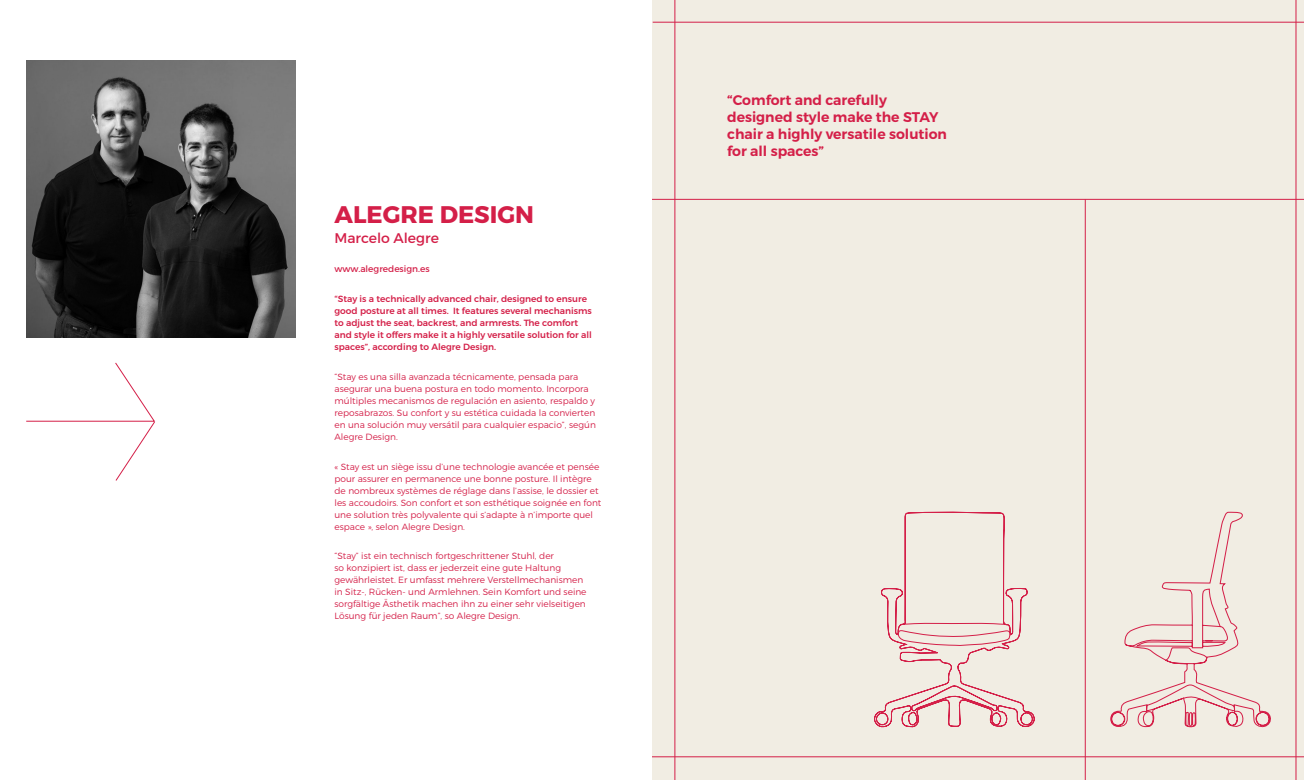
<style>
.page{position:relative;width:1304px;height:780px;background:#fff}
.page>*{position:absolute;margin:0;border:0;box-sizing:border-box;transform-origin:0 0}
.t1{font:700 24px "Montserrat";color:#d41f48}
.t2{font:600 14px/17px "Montserrat";color:#d41f48}
.t3{font:14px "Montserrat";color:#d41f48}
.t4{font:300 9px/12px "Montserrat";color:#d41f48}
.t5{font:500 9px/12px "Montserrat";color:#d41f48}
.t6{font:9px "Montserrat";color:#d41f48}
</style>
<div class="page">
<img style="left:26px;top:61px;width:270px;height:277px">
<svg style="left:26px;top:362px;width:129px;height:119px"></svg>
<div style="left:652px;top:0;width:652px;height:780px;background:#f1ede3"></div>
<hr style="left:674px;top:0;width:1px;height:780px;background:#d41f48">
<hr style="left:1295px;top:0;width:1px;height:780px;background:#d41f48">
<hr style="left:653px;top:22px;width:651px;height:1px;background:#d41f48">
<hr style="left:652px;top:756px;width:652px;height:1px;background:#d41f48">
<hr style="left:652px;top:199px;width:652px;height:1px;background:#d41f48">
<hr style="left:1085px;top:199px;width:1px;height:581px;background:#d41f48">
<svg style="left:1110px;top:511px;width:161px;height:247px"></svg>
<svg style="left:873px;top:511px;width:162px;height:247px"></svg>
<h1 class="t1" style="left:334px;top:199px;width:201px">ALEGRE DESIGN</h1>
<h2 class="t3" style="left:334px;top:229px;width:106px">Marcelo Alegre</h2>
<p class="t6" style="left:334px;top:264px;width:97px">www.alegredesign.es</p>
<p class="t5" style="left:334px;top:293px;width:259px">“Stay is a technically advanced chair, designed to ensure good posture at all times. It features several mechanisms to adjust the seat, backrest, and armrests. The comfort and style it offers make it a highly versatile solution for all spaces”, according to Alegre Design.</p>
<p class="t4" style="left:334px;top:370px;width:263px">“Stay es una silla avanzada técnicamente, pensada para asegurar una buena postura en todo momento. Incorpora múltiples mecanismos de regulación en asiento, respaldo y reposabrazos. Su confort y su estética cuidada la convierten en una solución muy versátil para cualquier espacio”, según Alegre Design.</p>
<p class="t4" style="left:334px;top:460px;width:268px">« Stay est un siège issu d’une technologie avancée et pensée pour assurer en permanence une bonne posture. Il intègre de nombreux systèmes de réglage dans l’assise, le dossier et les accoudoirs. Son confort et son esthétique soignée en font une solution très polyvalente qui s’adapte à n’importe quel espace », selon Alegre Design.</p>
<p class="t4" style="left:334px;top:550px;width:254px">“Stay” ist ein technisch fortgeschrittener Stuhl, der<br>so konzipiert ist, dass er jederzeit eine gute Haltung gewährleistet. Er umfasst mehrere Verstellmechanismen in Sitz-, Rücken- und Armlehnen. Sein Komfort und seine sorgfältige Ästhetik machen ihn zu einer sehr vielseitigen Lösung für jeden Raum”, so Alegre Design.</p>
<h2 class="t2" style="left:727px;top:91px;width:221px">“Comfort and carefully designed style make the STAY chair a highly versatile solution for all spaces”</h2>
</div>
